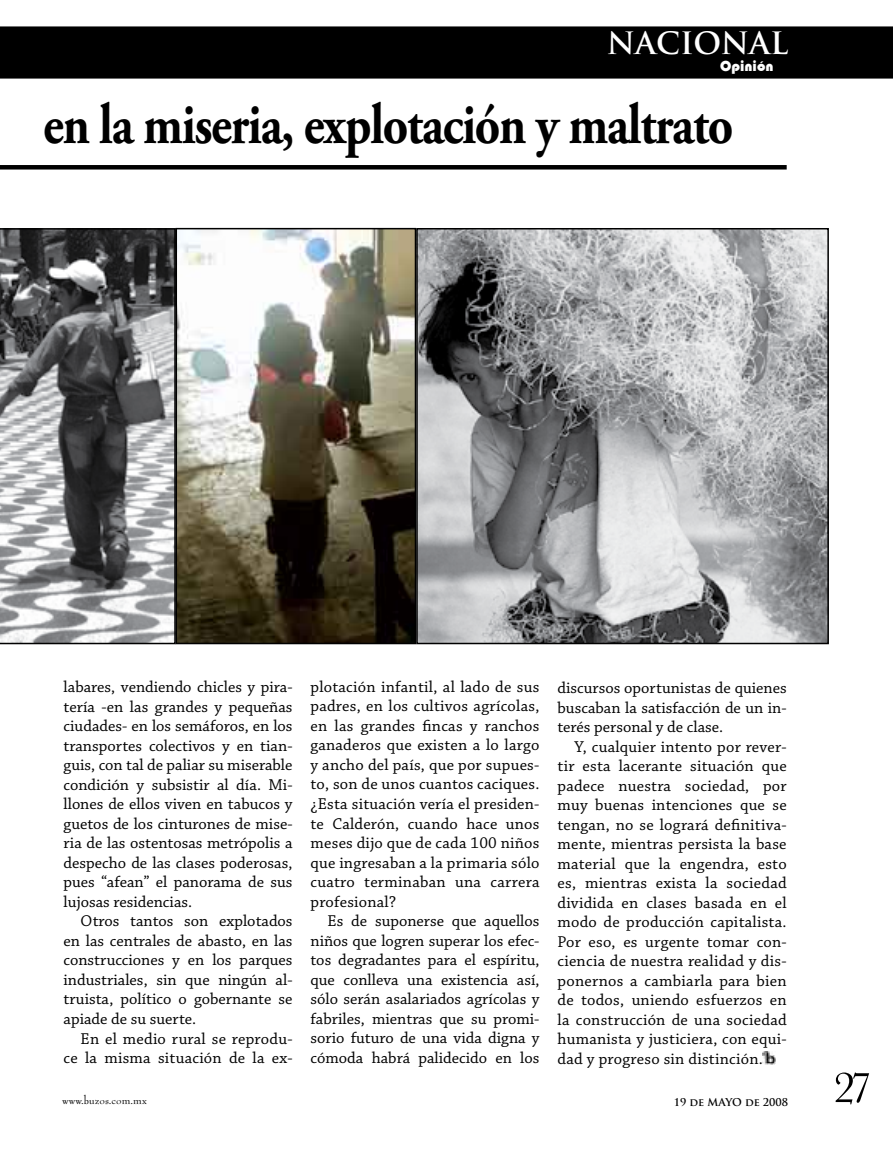
<style>
.page{position:relative;width:893px;height:1149px;background:#fff}
.page>*{position:absolute;margin:0;border:0;box-sizing:border-box;transform-origin:0 0}
.t1{font:700 57.75px "Adobe Garamond Pro";letter-spacing:-.025em;color:#000;scale:.86 1}
.t2{font:700 30px "Trajan Pro";color:#fff}
.t3{font:16.5px/19.5px "Chaparral Pro";letter-spacing:.005em;color:#000;text-align:justify}
.t4{font:15px "Bauhaus 93";color:#fff}
.t5{font:12px "Bernhard Modern Std";color:#000}
.t6{font:700 10.5px "Trajan Pro";color:#000}
</style>
<div class="page">
<svg style="left:0;top:26px;width:893px;height:53px;background:#141414"></svg>
<svg style="left:836px;top:1072px;width:33px;height:31px"></svg>
<hr style="left:0;top:165px;width:787px;height:4px;background:#000">
<img style="left:179px;top:231px;width:234px;height:410px">
<svg style="left:0;top:228px;width:176px;height:416px;background:#7e7f80"></svg>
<div style="left:176px;top:228px;width:240px;height:416px;border:2px solid #000"></div>
<img style="left:419px;top:231px;width:407px;height:410px">
<div style="left:416px;top:228px;width:413px;height:416px;border:2px solid #000"></div>
<img style="left:763px;top:1051px;width:12px;height:13px">
<div style="left:0;top:26px;width:810px;height:52px;background:#000"></div>
<h2 class="t2" style="left:607px;top:25px;width:183px">NACIONAL</h2>
<p class="t4" style="left:720px;top:57px;width:55px">Opinión</p>
<p class="t4" style="left:720px;top:57px;width:68px">Reportaje</p>
<h1 class="t1" style="left:43px;top:91px;width:804px">en la miseria, explotación y maltrato</h1>
<p class="t3" style="left:64px;top:677px;width:230px">labares, vendiendo chicles y pira&shy;tería -en las grandes y pequeñas ciudades- en los semáforos, en los transportes colectivos y en tian&shy;guis, con tal de paliar su miserable condición y subsistir al día. Mi&shy;llones de ellos viven en tabucos y guetos de los cinturones de mise&shy;ria de las ostentosas metrópolis a despecho de las clases poderosas, pues “afean” el panorama de sus lujosas residencias.</p>
<p class="t3" style="left:64px;top:911px;width:230px;text-indent:17px">Otros tantos son explotados en las centrales de abasto, en las construcciones y en los parques industriales, sin que ningún al&shy;truista, político o gobernante se apiade de su suerte.</p>
<p class="t3" style="left:64px;top:1028px;width:230px;text-align:right">En el medio rural se reprodu&shy;ce la misma situación de la ex-</p>
<p class="t3" style="left:311px;top:677px;width:230px">plotación infantil, al lado de sus padres, en los cultivos agrícolas, en las grandes fincas y ranchos ganaderos que existen a lo largo y ancho del país, que por supues&shy;to, son de unos cuantos caciques. ¿Esta situación vería el presiden&shy;te Calderón, cuando hace unos meses dijo que de cada 100 niños que ingresaban a la primaria sólo cuatro terminaban una carrera profesional?</p>
<p class="t3" style="left:311px;top:911px;width:230px;text-indent:17px">Es de suponerse que aquellos niños que logren superar los efec&shy;tos degradantes para el espíritu, que conlleva una existencia así, sólo serán asalariados agrícolas y fabriles, mientras que su promi&shy;sorio futuro de una vida digna y cómoda habrá palidecido en los</p>
<p class="t3" style="left:557px;top:678px;width:231px">discursos oportunistas de quienes buscaban la satisfacción de un in&shy;terés personal y de clase.</p>
<p class="t3" style="left:557px;top:737px;width:231px;text-indent:17px">Y, cualquier intento por rever&shy;tir esta lacerante situación que padece nuestra sociedad, por muy buenas intenciones que se tengan, no se logrará definitiva&shy;mente, mientras persista la base material que la engendra, esto es, mientras exista la sociedad dividida en clases basada en el modo de producción capitalista.<br>Por eso, es urgente tomar con&shy;ciencia de nuestra realidad y dis&shy;ponernos a cambiarla para bien de todos, uniendo esfuerzos en la construcción de una sociedad humanista y justiciera, con equi&shy;dad y progreso sin distinción.</p>
<p class="t5" style="left:62px;top:1093px;width:86px">www.buzos.com.mx</p>
<p class="t6" style="left:674px;top:1094px;width:116px">19 de MAYO de 2008</p>
</div>
